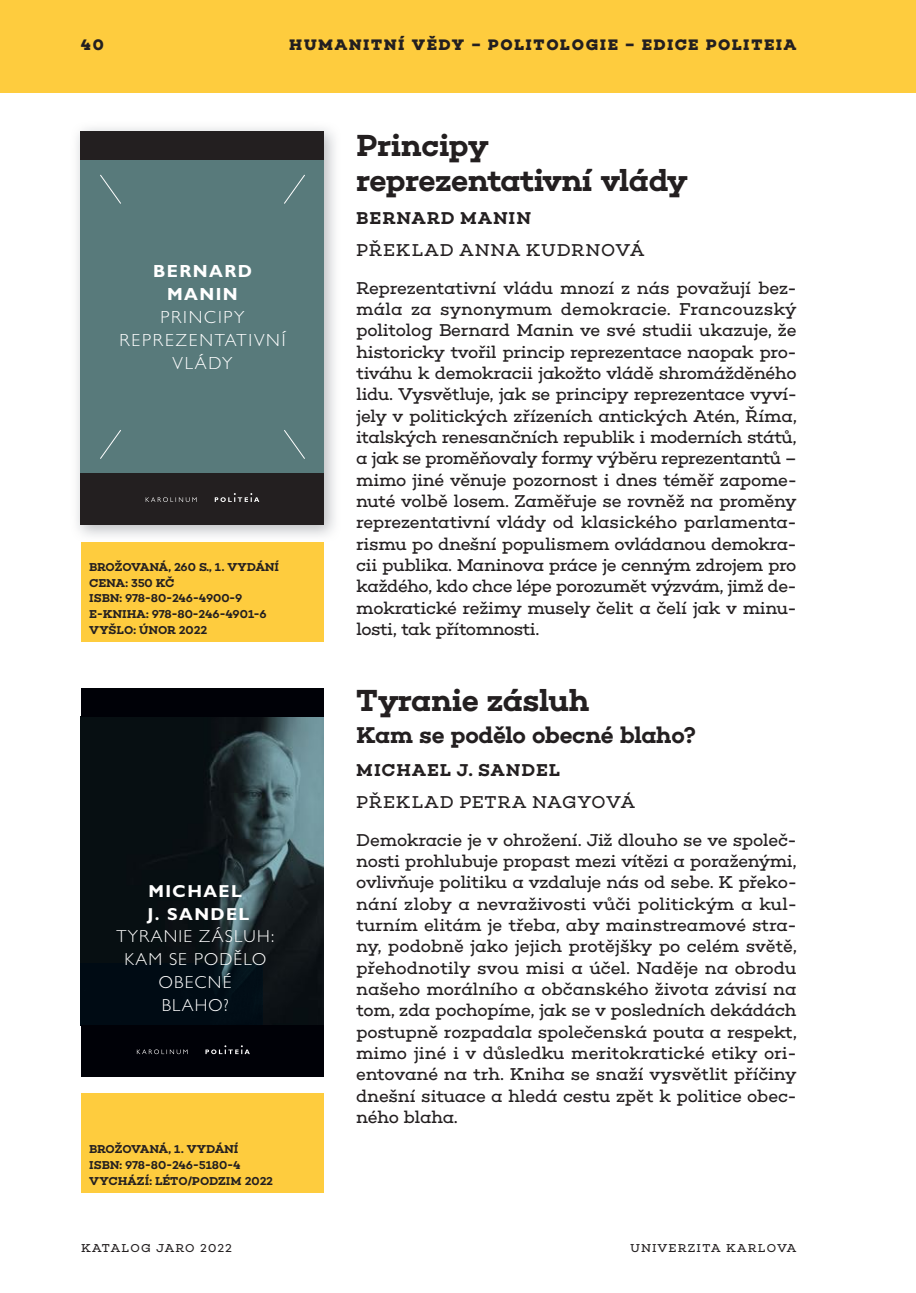
<style>
.page{position:relative;width:916px;height:1293px;background:#fff}
.page>*{position:absolute;margin:0;border:0;box-sizing:border-box;transform-origin:0 0}
.t1{font:600 31px/35px "Choplin";letter-spacing:-.02em;color:#231f20}
.t2{font:600 23.2px "Choplin";letter-spacing:-.02em;color:#231f20}
.t3{font:300 17.6px/23px "Gill Sans MT Pro";letter-spacing:.1em;color:#fff;text-align:center}
.t4{font:700 17.6px/23px "Gill Sans MT Pro";letter-spacing:.08em;color:#fff;text-align:center}
.t5{font:17.4px/21.4px "Choplin";letter-spacing:-.015em;color:#231f20}
.t6{font:300 17.4px/22.8px "Gill Sans MT Pro";letter-spacing:.07em;color:#fff;text-align:center}
.t7{font:600 17.4px "Choplin";letter-spacing:.06em;color:#231f20}
.t8{font:700 17.4px/22.8px "Gill Sans MT Pro";letter-spacing:.08em;color:#fff}
.t9{font:700 15.6px "Choplin";letter-spacing:.105em;color:#231f20}
.t10{font:700 15.6px "Choplin";color:#231f20}
.t11{font:600 11.6px/15.6px "Choplin";letter-spacing:-.01em;color:#231f20}
.t12{font:11.6px "Choplin";letter-spacing:.09em;color:#231f20}
</style>
<div class="page">
<div style="left:0;top:0;width:915px;height:93px;background:#fecc3e"></div>
<img style="left:81px;top:716px;width:242px;height:310px">
<div style="left:81px;top:1026px;width:242px;height:51px;background:#000107"></div>
<div style="left:81px;top:688px;width:242px;height:28px;background:#000107"></div>
<svg style="left:137px;top:1045px;width:113px;height:9px"></svg>
<img style="left:77px;top:128px;width:258px;height:408px">
<div style="left:80px;top:132px;width:244px;height:393px;background:#587a7b"></div>
<div style="left:80px;top:473px;width:244px;height:52px;background:#231f20"></div>
<div style="left:80px;top:132px;width:244px;height:28px;background:#231f20"></div>
<svg style="left:100px;top:174px;width:21px;height:30px"></svg>
<svg style="left:284px;top:174px;width:21px;height:30px"></svg>
<svg style="left:100px;top:430px;width:21px;height:29px"></svg>
<svg style="left:284px;top:430px;width:21px;height:29px"></svg>
<svg style="left:146px;top:493px;width:113px;height:9px"></svg>
<svg style="left:324px;top:525px;width:7px;height:7px"></svg>
<div style="left:81px;top:543px;width:242px;height:99px;background:#fecc3e"></div>
<div style="left:81px;top:1094px;width:242px;height:99px;background:#fecc3e"></div>
<p class="t10" style="left:81px;top:36px;width:24px">40</p>
<p class="t9" style="left:289px;top:36px;width:508px">HUMANITNÍ VĚDY – POLITOLOGIE – EDICE POLITEIA</p>
<p class="t4" style="left:153px;top:259px;width:100px">BERNARD<br>MANIN</p>
<p class="t3" style="left:119px;top:305px;width:167px">PRINCIPY<br>REPREZENTATIVNÍ<br>VLÁDY</p>
<p class="t11" style="left:89px;top:560px;width:191px">BROŽOVANÁ, 260 S., 1. VYDÁNÍ<br>CENA: 350 KČ<br>ISBN: 978-80-246-4900-9<br>E-KNIHA: 978-80-246-4901-6<br>VYŠLO: ÚNOR 2022</p>
<p class="t8" style="left:147px;top:879px;width:103px">MICHAEL<br>J. SANDEL</p>
<p class="t6" style="left:116px;top:925px;width:159px">TYRANIE ZÁSLUH:<br>KAM SE PODĚLO<br>OBECNÉ<br>BLAHO?</p>
<p class="t11" style="left:89px;top:1142px;width:185px">BROŽOVANÁ, 1. VYDÁNÍ<br>ISBN: 978-80-246-5180-4<br>VYCHÁZÍ: LÉTO/PODZIM 2022</p>
<p class="t12" style="left:81px;top:1241px;width:152px">KATALOG JARO 2022</p>
<h1 class="t1" style="left:356px;top:128px;width:333px">Principy reprezentativní vlády</h1>
<p class="t7" style="left:356px;top:207px;width:176px">BERNARD MANIN</p>
<p class="t5" style="left:356px;top:231px;width:441px;line-height:37.8px">PŘEKLAD ANNA KUDRNOVÁ<br>Reprezentativní vládu mnozí z nás považují bez-</p>
<p class="t5" style="left:356px;top:298px;width:442px;text-align:justify">mála za synonymum demokracie. Francouzský politolog Bernard Manin ve své studii ukazuje, že historicky tvořil princip reprezentace naopak pro&shy;tiváhu k demokracii jakožto vládě shromážděného lidu. Vysvětluje, jak se principy reprezentace vyví&shy;jely v politických zřízeních antických Atén, Říma, italských renesančních republik i moderních států, a jak se proměňovaly formy výběru reprezentantů – mimo jiné věnuje pozornost i dnes téměř zapome&shy;nuté volbě losem. Zaměřuje se rovněž na proměny reprezentativní vlády od klasického parlamenta&shy;rismu po dnešní populismem ovládanou demokra&shy;cii publika. Maninova práce je cenným zdrojem pro každého, kdo chce lépe porozumět výzvám, jimž de&shy;mokratické režimy musely čelit a čelí jak v minu&shy;losti, tak přítomnosti.</p>
<h1 class="t1" style="left:356px;top:683px;width:235px">Tyranie zásluh</h1>
<h2 class="t2" style="left:356px;top:722px;width:341px">Kam se podělo obecné blaho?</h2>
<p class="t7" style="left:356px;top:759px;width:205px">MICHAEL J. SANDEL</p>
<p class="t5" style="left:356px;top:783px;width:441px;line-height:37.8px">PŘEKLAD PETRA NAGYOVÁ<br>Demokracie je v ohrožení. Již dlouho se ve společ-</p>
<p class="t5" style="left:356px;top:850px;width:442px;text-align:justify">nosti prohlubuje propast mezi vítězi a poraženými, ovlivňuje politiku a vzdaluje nás od sebe. K překo&shy;nání zloby a nevraživosti vůči politickým a kul&shy;turním elitám je třeba, aby mainstreamové stra&shy;ny, podobně jako jejich protějšky po celém světě, přehodnotily svou misi a účel. Naděje na obrodu našeho morálního a občanského života závisí na tom, zda pochopíme, jak se v posledních dekádách postupně rozpadala společenská pouta a respekt, mimo jiné i v důsledku meritokratické etiky ori&shy;entované na trh. Kniha se snaží vysvětlit příčiny dnešní situace a hledá cestu zpět k politice obec&shy;ného blaha.</p>
<p class="t12" style="left:630px;top:1241px;width:167px">UNIVERZITA KARLOVA</p>
</div>
